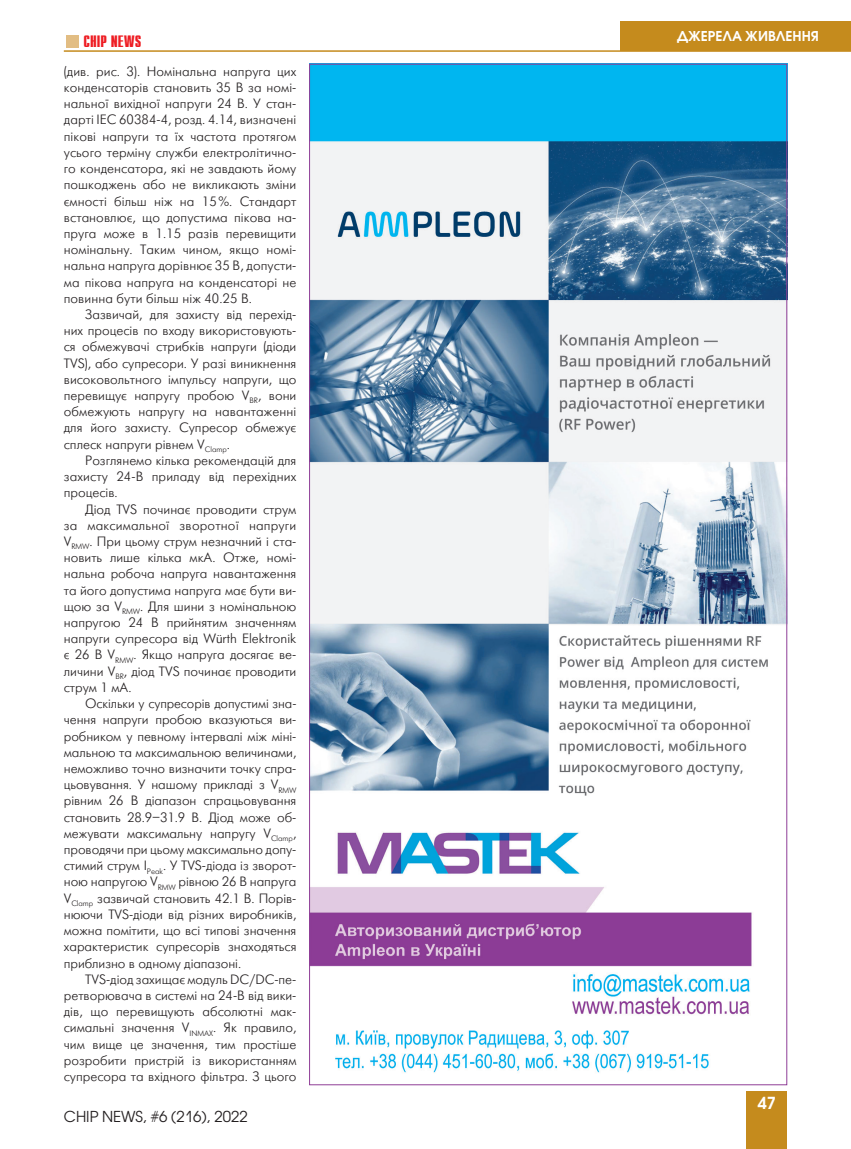
<style>
.page{position:relative;width:851px;height:1149px;background:#fff}
.page>*{position:absolute;margin:0;border:0;box-sizing:border-box;transform-origin:0 0}
.t1{font:700 16.5px "Compact C";color:#ee1d23}
.t2{font:600 16.5px "Avant Garde Gothic C";color:#fff}
.t3{font:15px "Avant Garde Gothic C";color:#231f20}
.Osnovnoj{font:13.5px/16.2px "Futuris Light C";color:#231f20;text-align:justify}
.t4{font:600 13.5px "Avant Garde Gothic C";color:#fff}
.s1{font-family:"Khmer UI";font-size:11.7px}
</style>
<div class="page">
<div style="left:620px;top:21px;width:230px;height:30px;background:#c58b1d"></div>
<div style="left:746px;top:1091px;width:41px;height:57px;background:#c58b1d"></div>
<div style="left:66px;top:35px;width:12px;height:12px;background:#e2bd83"></div>
<hr style="left:64px;top:50px;width:786px;height:2px;background:#c58b1d">
<img style="left:311px;top:66px;width:474px;height:1007px">
<p class="t1" style="left:83px;top:33px;width:60px">CHIP NEWS</p>
<p class="Osnovnoj" style="left:64px;top:63px;width:234px">(див. рис. 3). Номінальна напруга цих конденсаторів становить 35 В за номі&shy;нальної вихідної напруги 24 В. У стан&shy;дарті IEC 60384-4, розд. 4.14, визначені пікові напруги та їх частота протягом усього терміну служби електролітично&shy;го конденсатора, які не завдають йому пошкоджень або не викликають зміни ємності більш ніж на 15%. Стандарт встановлює, що допустима пікова на&shy;пруга може в 1.15 разів перевищити номінальну. Таким чином, якщо номі&shy;нальна напруга дорівнює 35 В, допусти&shy;ма пікова напруга на конденсаторі не повинна бути більш ніж 40.25 В.</p>
<p class="Osnovnoj" style="left:64px;top:306px;width:234px;text-indent:21px">Зазвичай, для захисту від перехід&shy;них процесів по входу використовують&shy;ся обмежувачі стрибків напруги (діоди TVS), або супресори. У разі виникнення високовольтного імпульсу напруги, що перевищує напругу пробою V<sub>BR</sub>, вони обмежують напругу на навантаженні для його захисту. Супресор обмежує сплеск напруги рівнем V<sub>Clamp</sub>.</p>
<p class="Osnovnoj" style="left:64px;top:452px;width:234px;text-indent:21px">Розглянемо кілька рекомендацій для захисту 24-В приладу від перехідних процесів.</p>
<p class="Osnovnoj" style="left:64px;top:501px;width:234px;text-indent:21px">Діод TVS починає проводити струм за максимальної зворотної напруги V<sub>RMW</sub>. При цьому струм незначний і ста&shy;новить лише кілька мкА. Отже, номі&shy;нальна робоча напруга навантаження та його допустима напруга має бути ви&shy;щою за V<sub>RMW</sub>. Для шини з номінальною напругою 24 В прийнятим значенням напруги супресора від W<span class="s1">ü</span>rth Elektronik є 26 В V<sub>RMW</sub>. Якщо напруга досягає ве&shy;личини V<sub>BR</sub>, діод TVS починає проводити струм 1 мА.</p>
<p class="Osnovnoj" style="left:64px;top:695px;width:234px;text-indent:21px">Оскільки у супресорів допустимі зна&shy;чення напруги пробою вказуються ви&shy;робником у певному інтервалі між міні&shy;мальною та максимальною величинами, неможливо точно визначити точку спра&shy;цьовування. У нашому прикладі з V<sub>RMW </sub>рівним 26 В діапазон спрацьовування становить 28.9–31.9 В. Діод може об&shy;межувати максимальну напругу V<sub>Clamp</sub>, проводячи при цьому максимально допу&shy;стимий струм I<sub>Peak</sub>. У TVS-діода із зворот&shy;ною напругою V<sub>RMW</sub> рівною 26 В напруга V<sub>Clamp</sub> зазвичай становить 42.1 В. Порів&shy;нюючи TVS-діоди від різних виробників, можна помітити, що всі типові значення характеристик супресорів знаходяться приблизно в одному діапазоні.</p>
<p class="Osnovnoj" style="left:64px;top:971px;width:234px;text-indent:21px">TVS-діод захищає модуль DC/DC-пе&shy;ретворювача в системі на 24-В від вики&shy;дів, що перевищують абсолютні мак&shy;симальні значення V<sub>INMAX</sub>. Як правило, чим вище це значення, тим простіше розробити пристрій із використанням супресора та вхідного фільтра. З цього</p>
<p class="t3" style="left:64px;top:1106px;width:185px">CHIP NEWS, #6 (216), 2022</p>
<p class="t4" style="left:677px;top:28px;width:143px">ДЖЕРЕЛА ЖИВЛЕННЯ</p>
<p class="t2" style="left:757px;top:1092px;width:20px">47</p>
</div>
